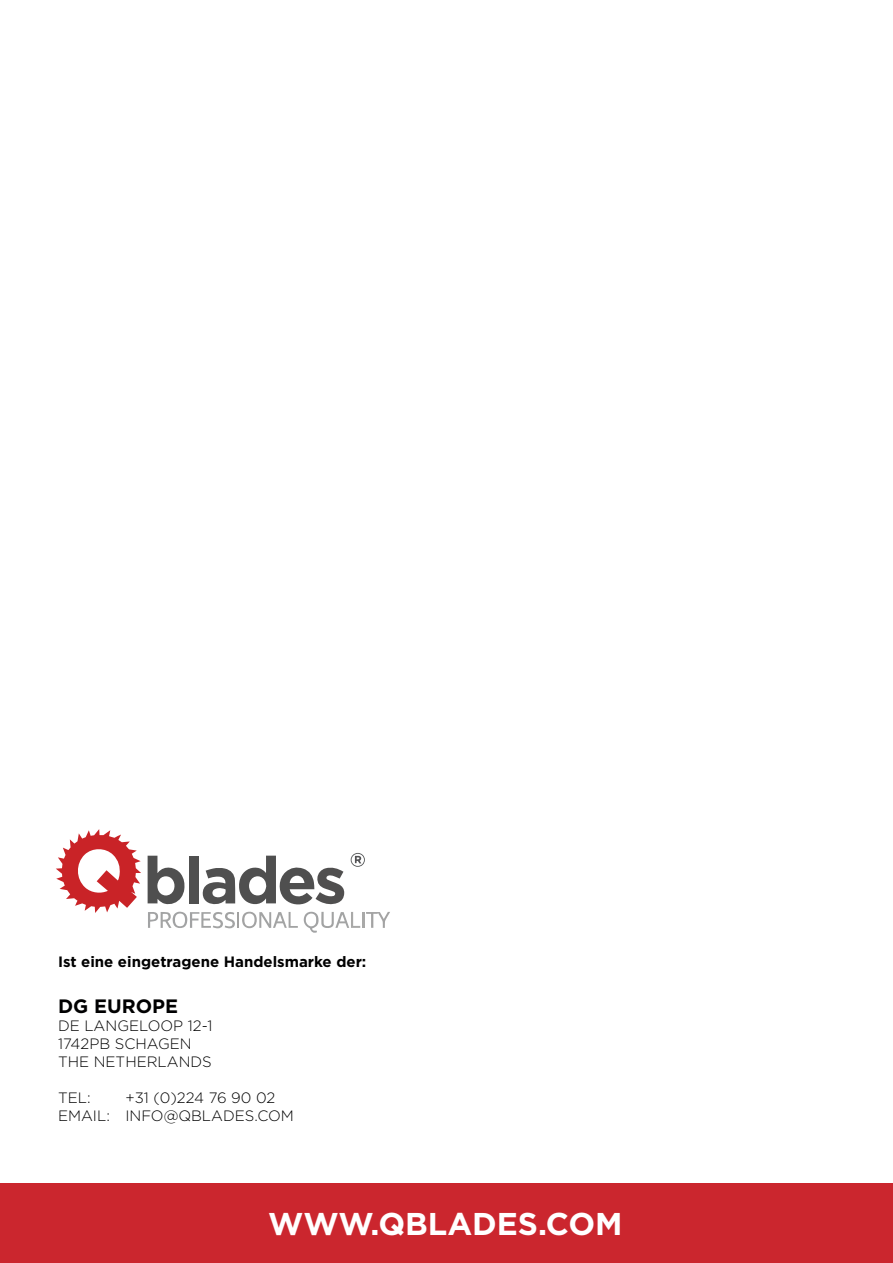
<style>
.page{position:relative;width:893px;height:1263px;background:#fff}
.page>*{position:absolute;margin:0;border:0;box-sizing:border-box;transform-origin:0 0}
.t1{font:700 31.5px "Gotham";color:#fff}
.t2{font:700 19.35px "Gotham";color:#000001}
.t3{font:300 15px/18px "Gotham";color:#000001}
.t4{font:700 15px "Gotham";color:#000001}
</style>
<div class="page">
<div style="left:0;top:1184px;width:893px;height:79px;background:#cb262e"></div>
<svg style="left:56px;top:829px;width:85px;height:84px"></svg>
<svg style="left:148px;top:853px;width:242px;height:80px"></svg>
<p class="t4" style="left:58px;top:951px;width:310px">Ist eine eingetragene Handelsmarke der:</p>
<p class="t2" style="left:58px;top:993px;width:122px">DG EUROPE</p>
<p class="t3" style="left:58px;top:1016px;width:156px">DE LANGELOOP 12-1<br>1742PB SCHAGEN<br>THE NETHERLANDS</p>
<p class="t3" style="left:58px;top:1088px;width:34px">TEL:</p>
<p class="t3" style="left:58px;top:1088px;width:237px;text-indent:67px">+31 (0)224 76 90 02<br>EMAIL: INFO@QBLADES.COM</p>
<h1 class="t1" style="left:268px;top:1203px;width:356px">WWW.QBLADES.COM</h1>
</div>
